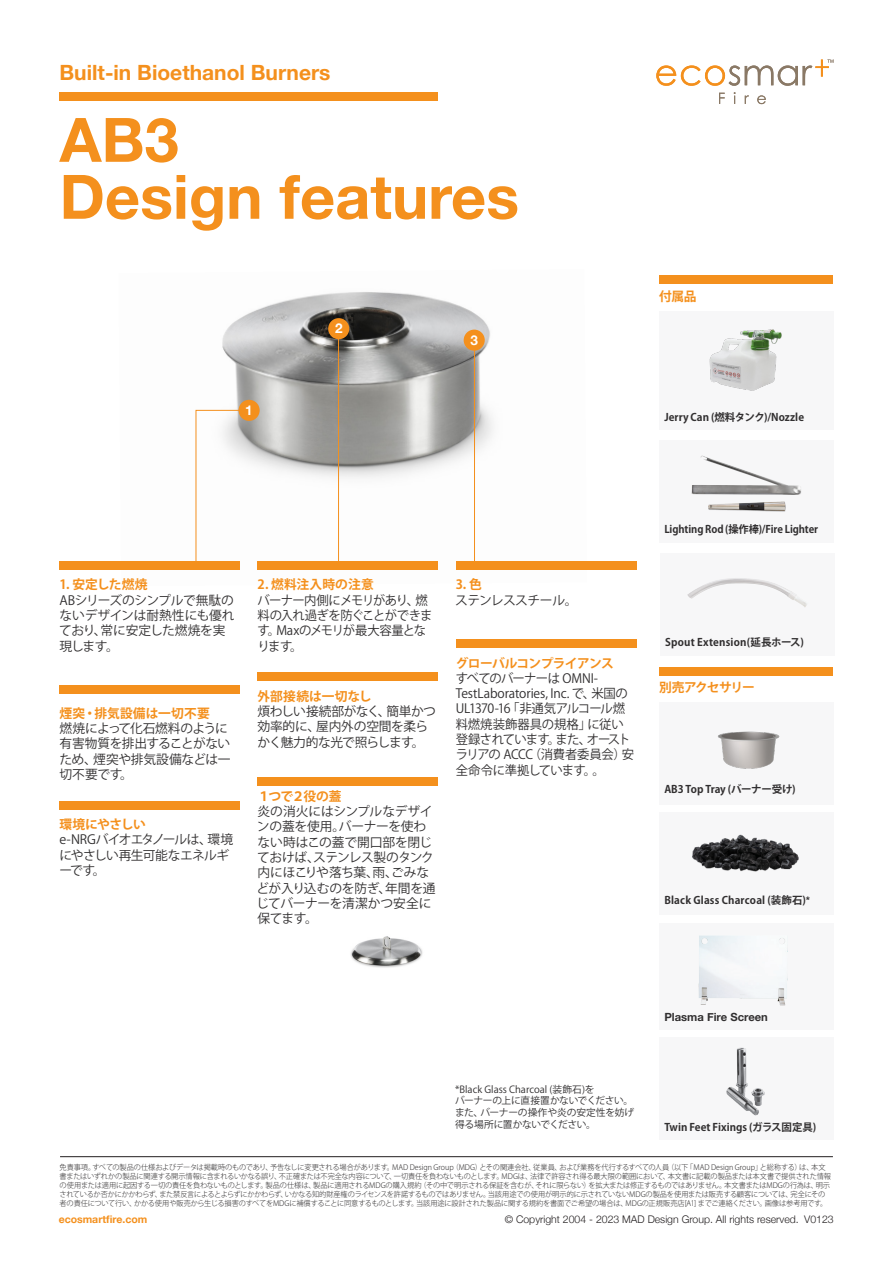
<style>
.page{position:relative;width:893px;height:1263px;background:#fff}
.page>*{position:absolute;margin:0;border:0;box-sizing:border-box;transform-origin:0 0}
.t1{font:700 61.2px "Helvetica Neue";color:#f4901d}
.t2{font:700 21px "Helvetica Neue";color:#f4901d}
.t3{font:700 13.5px "Helvetica Neue";color:#fff}
.body_copy{font:12.75px/15.3px "Koz Go Pr 6 N";letter-spacing:-.03em;color:#312f30}
.body_copy-2{font:12.75px/15.3px "Koz Go Pr 6 N";letter-spacing:-.06em;color:#312f30}
.body_copy-3{font:12.75px/15.3px "Koz Go Pr 6 N";letter-spacing:-.05em;color:#312f30}
.Feature_headings{font:700 12.75px "Koz Go Pr 6 N";letter-spacing:.01em;color:#f4901d}
.Feature_headings-2{font:700 12.75px "Koz Go Pr 6 N";letter-spacing:-.025em;color:#f4901d}
.Feature_headings-3{font:700 12.75px "Koz Go Pr 6 N";letter-spacing:-.055em;color:#f4901d}
.Feature_headings-4{font:700 12.75px "Koz Go Pr 6 N";letter-spacing:.005em;color:#f4901d}
.Feature_headings-5{font:700 12.75px "Koz Go Pr 6 N";letter-spacing:-.085em;color:#f4901d}
.Feature_headings-6{font:700 12.75px "Koz Go Pr 6 N";letter-spacing:-.06em;color:#f4901d}
.t4{font:700 11.25px "Helvetica Neue";color:#312f30}
.Feature_headings-7{font:700 10.5px "Koz Go Pr 6 N";letter-spacing:.005em;color:#312f30}
.t5{font:300 10.5px "Helvetica Neue";color:#231f20}
.Feature_headings-8{font:700 10.5px "Koz Go Pr 6 N";letter-spacing:-.02em;color:#312f30}
.t6{font:700 10.5px "Helvetica Neue";color:#f4901d}
.t7{font:9.75px/11.7px "Koz Go Pr 6 N";letter-spacing:-.005em;color:#312f30;text-align:justify}
.t8{font:300 7.5px/9px "Koz Go Pr 6 N";letter-spacing:-.025em;color:#312f30;scale:.96 1}
.s1{font-family:"Helvetica Neue"}
</style>
<div class="page">
<hr style="left:60px;top:1156px;width:773px;height:1px;background:#231f20">
<div style="left:60px;top:92px;width:378px;height:8px;background:#f4901d"></div>
<img style="left:351px;top:936px;width:72px;height:32px">
<img style="left:195px;top:292px;width:298px;height:269px">
<div style="left:60px;top:561px;width:180px;height:9px;background:#f4901d"></div>
<div style="left:60px;top:685px;width:180px;height:9px;background:#f4901d"></div>
<div style="left:60px;top:801px;width:180px;height:8px;background:#f4901d"></div>
<div style="left:257px;top:561px;width:181px;height:9px;background:#f4901d"></div>
<div style="left:257px;top:673px;width:181px;height:8px;background:#f4901d"></div>
<div style="left:257px;top:777px;width:181px;height:8px;background:#f4901d"></div>
<div style="left:456px;top:561px;width:180px;height:9px;background:#f4901d"></div>
<div style="left:456px;top:639px;width:180px;height:9px;background:#f4901d"></div>
<svg style="left:719px;top:93px;width:6px;height:11px"></svg>
<svg style="left:745px;top:95px;width:4px;height:9px"></svg>
<svg style="left:757px;top:95px;width:9px;height:9px"></svg>
<svg style="left:656px;top:60px;width:177px;height:26px"></svg>
<svg style="left:195px;top:410px;width:54px;height:151px"></svg>
<hr style="left:338px;top:330px;width:1px;height:235px;background:#f4901d">
<hr style="left:474px;top:342px;width:1px;height:223px;background:#f4901d">
<div style="left:659px;top:276px;width:174px;height:8px;background:#f4901d"></div>
<div style="left:659px;top:667px;width:174px;height:9px;background:#f4901d"></div>
<div style="left:659px;top:441px;width:174px;height:102px;background:#f7f7f8"></div>
<img style="left:708px;top:501px;width:78px;height:11px">
<img style="left:691px;top:456px;width:110px;height:39px">
<div style="left:239px;top:400px;width:21px;height:21px;background:#f4901d;border-radius:50%"></div>
<div style="left:328px;top:318px;width:21px;height:21px;background:#f4901d;border-radius:50%"></div>
<div style="left:659px;top:923px;width:174px;height:106px;background:#f7f7f8"></div>
<img style="left:698px;top:935px;width:90px;height:71px">
<div style="left:659px;top:1038px;width:174px;height:102px;background:#f7f7f8"></div>
<img style="left:726px;top:1047px;width:39px;height:69px">
<div style="left:659px;top:812px;width:174px;height:102px;background:#f7f7f8"></div>
<img style="left:692px;top:834px;width:107px;height:38px">
<div style="left:464px;top:330px;width:21px;height:21px;background:#f4901d;border-radius:50%"></div>
<div style="left:659px;top:702px;width:174px;height:102px;background:#f7f7f8"></div>
<img style="left:718px;top:731px;width:62px;height:38px">
<div style="left:659px;top:311px;width:174px;height:119px;background:#f7f7f8"></div>
<img style="left:709px;top:329px;width:73px;height:62px">
<div style="left:660px;top:554px;width:174px;height:102px;background:#f7f7f8"></div>
<img style="left:687px;top:578px;width:120px;height:29px">
<h2 class="t2" style="left:60px;top:56px;width:272px">Built-in Bioethanol Burners</h2>
<p class="t1" style="left:60px;top:92px;width:121px">AB3</p>
<p class="t1" style="left:60px;top:149px;width:461px">Design features</p>
<p class="t3" style="left:245px;top:399px;width:9px">1</p>
<p class="t3" style="left:335px;top:318px;width:9px">2</p>
<p class="t3" style="left:470px;top:329px;width:9px">3</p>
<p class="Feature_headings-2" style="left:659px;top:289px;width:39px">付属品</p>
<p class="Feature_headings-7" style="left:664px;top:411px;width:141px">Jerry Can (燃料タンク)/Nozzle</p>
<p class="Feature_headings-2" style="left:60px;top:577px;width:90px">1. 安定した燃焼</p>
<p class="body_copy" style="left:59px;top:593px;width:177px">ABシリーズのシンプルで無駄のないデザインは耐熱性にも優れており、常に安定した燃焼を実現します。</p>
<p class="Feature_headings" style="left:60px;top:706px;width:152px">煙突・排気設備は一切不要</p>
<p class="body_copy" style="left:60px;top:721px;width:172px">燃焼によって化石燃料のように有害物質を排出することがないため、煙突や排気設備などは一切不要です。</p>
<p class="Feature_headings-2" style="left:60px;top:817px;width:88px">環境にやさしい</p>
<p class="body_copy-3" style="left:60px;top:832px;width:175px">e-NRGバイオエタノールは、環境にやさしい再生可能なエネルギーです。</p>
<p class="Feature_headings" style="left:257px;top:577px;width:118px">2. 燃料注入時の注意</p>
<p class="body_copy-2" style="left:257px;top:593px;width:177px">バーナー内側にメモリがあり、燃料の入れ過ぎを防ぐことができます。Maxのメモリが最大容量となります。</p>
<p class="Feature_headings-4" style="left:257px;top:689px;width:116px">外部接続は一切なし</p>
<p class="body_copy" style="left:257px;top:704px;width:180px">煩わしい接続部がなく、簡単かつ効率的に、屋内外の空間を柔らかく魅力的な光で照らします。</p>
<p class="Feature_headings-6" style="left:257px;top:789px;width:86px">１つで２役の蓋</p>
<p class="body_copy" style="left:256px;top:804px;width:181px">炎の消火にはシンプルなデザインの蓋を使用。バーナーを使わない時はこの蓋で開口部を閉じておけば、ステンレス製のタンク内にほこりや落ち葉、雨、ごみなどが入り込むのを防ぎ、年間を通じてバーナーを清潔かつ安全に保てます。</p>
<p class="Feature_headings-2" style="left:456px;top:577px;width:28px">3. 色</p>
<p class="body_copy" style="left:455px;top:593px;width:124px">ステンレススチール。</p>
<p class="Feature_headings-3" style="left:456px;top:656px;width:159px">グローバルコンプライアンス</p>
<p class="body_copy" style="left:456px;top:671px;width:180px">すべてのバーナーは OMNI-<br>TestLaboratories, Inc. で、米国の<br>UL1370-16「非通気アルコール燃料燃焼装飾器具の規格」に従い登録されています。また、オーストラリアの ACCC（消費者委員会）安全命令に準拠しています。。</p>
<p class="Feature_headings-7" style="left:664px;top:523px;width:155px">Lighting Rod (操作棒)/Fire Lighter</p>
<p class="Feature_headings-7" style="left:665px;top:637px;width:140px">Spout Extension(延長ホース)</p>
<p class="Feature_headings-5" style="left:659px;top:680px;width:97px">別売アクセサリー</p>
<p class="Feature_headings-8" style="left:664px;top:783px;width:133px">AB3 Top Tray (バーナー受け)</p>
<p class="Feature_headings-7" style="left:664px;top:895px;width:147px">Black Glass Charcoal (装飾石)<span class="s1">*</span></p>
<p class="t7" style="left:455px;top:1083px;width:141px">*Black Glass Charcoal (装飾石)を</p>
<p class="t7" style="left:455px;top:1095px;width:181px">バーナーの上に直接置かないでください。また、バーナーの操作や炎の安定性を妨げ得る場所に置かないでください。</p>
<p class="t4" style="left:664px;top:1008px;width:105px">Plasma Fire Screen</p>
<p class="Feature_headings-7" style="left:664px;top:1121px;width:153px">Twin Feet Fixings (ガラス固定具)</p>
<p class="t8" style="left:60px;top:1163px;width:805px">免責事項。すべての製品の仕様およびデータは掲載時のものであり、予告なしに変更される場合があります。MAD Design Group（MDG）とその関連会社、従業員、および業務を代行するすべての人員（以下「MAD Design Group」と総称する）は、本文書またはいずれかの製品に関連する開示情報に含まれるいかなる誤り、不正確または不完全な内容について、一切責任を負わないものとします。MDGは、法律で許容され得る最大限の範囲において、本文書に記載の製品または本文書で提供された情報の使用または適用に起因する一切の責任を負わないものとします。製品の仕様は、製品に適用されるMDGの購入規約（その中で明示される保証を含むが、それに限らない）を拡大または修正するものではありません。本文書またはMDGの行為は、明示されているか否かにかかわらず、また禁反言によるとよらずにかかわらず、いかなる知的財産権のライセンスを許諾するものではありません。当該用途での使用が明示的に示されていないMDGの製品を使用または販売する顧客については、完全にその者の責任について行い、かかる使用や販売から生じる損害のすべてをMDGに補償することに同意するものとします。当該用途に設計された製品に関する規約を書面でご希望の場合は、MDGの正規販売店[A1] までご連絡ください。画像は参考用です。</p>
<h3 class="t6" style="left:59px;top:1211px;width:90px">ecosmartfire.com</h3>
<h3 class="t5" style="left:505px;top:1210px;width:330px">© Copyright 2004 - 2023 MAD Design Group. All rights reserved. V0123</h3>
</div>
